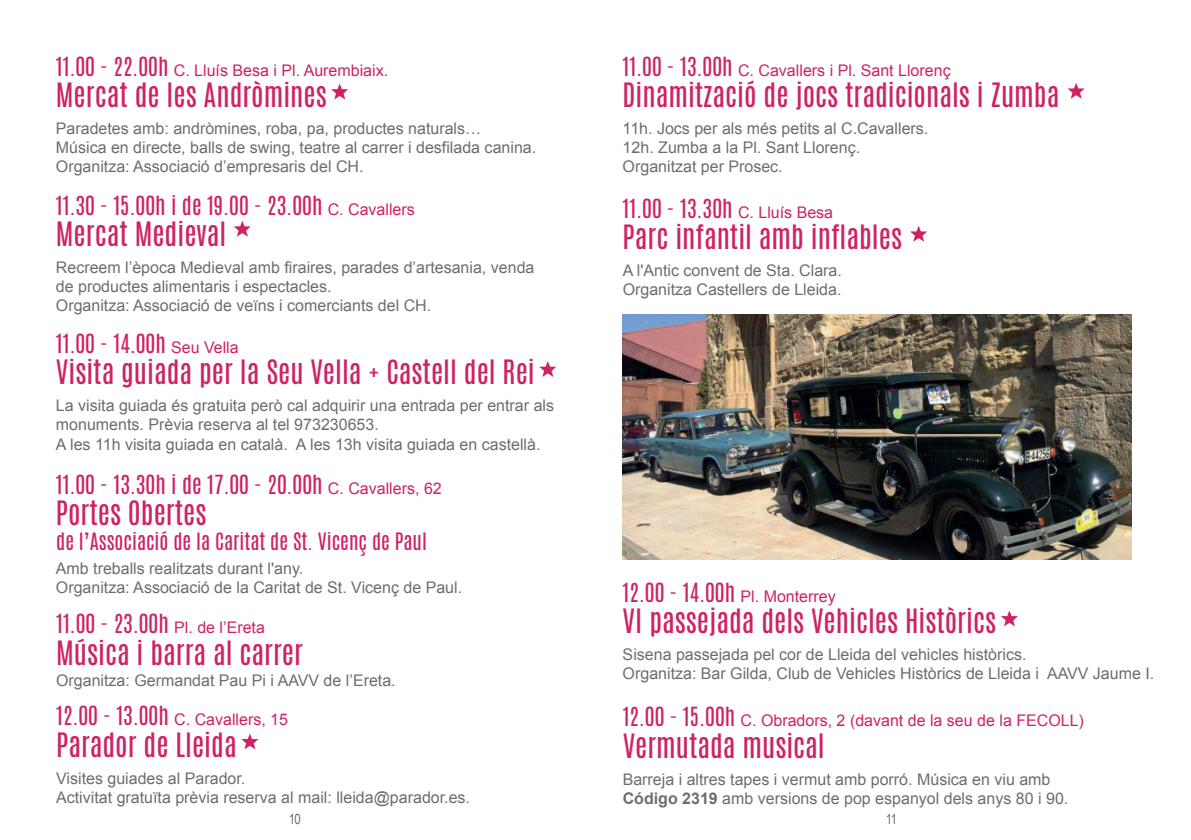
<style>
.page{position:relative;width:1191px;height:840px;background:#fff}
.page>*{position:absolute;margin:0;border:0;box-sizing:border-box;transform-origin:0 0}
.t1{font:28px "Antonio";color:#ce2265}
.t2{font:22px "Antonio";color:#ce2265}
.t3{font:20px "Antonio";color:#ce2265}
.t4{font:16px/19.2px "Arial";color:#6c6d70}
.t5{font:16px "Arial";color:#ce2265}
.t6{font:14px "Arial Narrow";color:#6c6d70}
.s1{font-family:"Antonio";font-size:22px}
.s2{font-family:"Arial";font-size:16px}
.s3{font-weight:700}
</style>
<div class="page">
<svg style="left:539px;top:361px;width:17px;height:16px"></svg>
<svg style="left:1001px;top:610px;width:16px;height:16px"></svg>
<svg style="left:234px;top:221px;width:17px;height:15px"></svg>
<svg style="left:331px;top:83px;width:17px;height:16px"></svg>
<svg style="left:241px;top:733px;width:17px;height:16px"></svg>
<svg style="left:1067px;top:83px;width:17px;height:16px"></svg>
<svg style="left:910px;top:226px;width:17px;height:15px"></svg>
<img style="left:622px;top:314px;width:510px;height:244px">
<p class="t5" style="left:56px;top:59px;width:334px"><span class="s1">11.00 - 22.00h</span> C. Lluís Besa i Pl. Aurembiaix.</p>
<h1 class="t1" style="left:56px;top:74px;width:272px">Mercat de les Andròmines</h1>
<p class="t4" style="left:56px;top:119px;width:482px">Paradetes amb: andròmines, roba, pa, productes naturals…<br>Música en directe, balls de swing, teatre al carrer i desfilada canina.<br>Organitza: Associació d’empresaris del CH.</p>
<h2 class="t2" style="left:56px;top:189px;width:360px">11.30 - 15.00h i de 19.00 - 23.00h <span class="s2">C. Cavallers</span></h2>
<h1 class="t1" style="left:56px;top:213px;width:172px">Mercat Medieval</h1>
<p class="t4" style="left:56px;top:258px;width:480px">Recreem l’època Medieval amb firaires, parades d’artesania, venda de productes alimentaris i espectacles.<br>Organitza: Associació de veïns i comerciants del CH.</p>
<h2 class="t2" style="left:56px;top:327px;width:184px">11.00 - 14.00h <span class="s2">Seu Vella</span></h2>
<h1 class="t1" style="left:56px;top:351px;width:480px">Visita guiada per la Seu Vella + Castell del Rei</h1>
<p class="t4" style="left:56px;top:396px;width:500px">La visita guiada és gratuita però cal adquirir una entrada per entrar als monuments. Prèvia reserva al tel 973230653.<br>A les 11h visita guiada en català. A les 13h visita guiada en castellà.</p>
<h2 class="t2" style="left:56px;top:468px;width:387px">11.00 - 13.30h i de 17.00 - 20.00h <span class="s2">C. Cavallers, 62</span></h2>
<h1 class="t1" style="left:56px;top:492px;width:152px">Portes Obertes</h1>
<p class="t4" style="left:56px;top:558px;width:408px">Amb treballs realitzats durant l'any.<br>Organitza: Associació de la Caritat de St. Vicenç de Paul.</p>
<h2 class="t2" style="left:56px;top:607px;width:210px">11.00 - 23.00h <span class="s2">Pl. de l’Ereta</span></h2>
<h1 class="t1" style="left:56px;top:631px;width:248px">Música i barra al carrer</h1>
<p class="t4" style="left:56px;top:670px;width:341px">Organitza: Germandat Pau Pi i AAVV de l’Ereta.</p>
<p class="t3" style="left:56px;top:527px;width:372px">de l’Associació de la Caritat de St. Vicenç de Paul</p>
<p class="t5" style="left:56px;top:709px;width:233px"><span class="s1">12.00 - 13.00h</span> C. Cavallers, 15</p>
<h1 class="t1" style="left:56px;top:723px;width:182px">Parador de Lleida</h1>
<p class="t4" style="left:56px;top:768px;width:415px">Visites guiades al Parador.<br>Activitat gratuïta prèvia reserva al mail: lleida@parador.es.</p>
<p class="t5" style="left:622px;top:59px;width:329px"><span class="s1">11.00 - 13.00h</span> C. Cavallers i Pl. Sant Llorenç</p>
<h1 class="t1" style="left:622px;top:74px;width:438px">Dinamització de jocs tradicionals i Zumba</h1>
<p class="t4" style="left:622px;top:119px;width:307px">11h. Jocs per als més petits al C.Cavallers.<br>12h. Zumba a la Pl. Sant Llorenç.<br>Organitzat per Prosec.</p>
<h2 class="t2" style="left:622px;top:192px;width:212px">11.00 - 13.30h <span class="s2">C. Lluís Besa</span></h2>
<h1 class="t1" style="left:622px;top:216px;width:281px">Parc infantil amb inflables</h1>
<p class="t4" style="left:622px;top:260px;width:221px">A l'Antic convent de Sta. Clara.<br>Organitza Castellers de Lleida.</p>
<h2 class="t2" style="left:622px;top:576px;width:214px">12.00 - 14.00h <span class="s2">Pl. Monterrey</span></h2>
<h1 class="t1" style="left:622px;top:600px;width:375px">VI passejada dels Vehicles Històrics</h1>
<p class="t4" style="left:622px;top:644px;width:533px">Sisena passejada pel cor de Lleida del vehicles històrics.<br>Organitza: Bar Gilda, Club de Vehicles Històrics de Lleida i AAVV Jaume I.</p>
<p class="t5" style="left:622px;top:710px;width:463px"><span class="s1">12.00 - 15.00h</span> C. Obradors, 2 (davant de la seu de la FECOLL)</p>
<h1 class="t1" style="left:622px;top:724px;width:204px">Vermutada musical</h1>
<p class="t4" style="left:622px;top:769px;width:447px">Barreja i altres tapes i vermut amb porró. Música en viu amb<br><span class="s3">Código 2319</span> amb versions de pop espanyol dels anys 80 i 90.</p>
<p class="t6" style="left:289px;top:807px;width:14px">10</p>
<p class="t6" style="left:886px;top:807px;width:13px">11</p>
</div>
